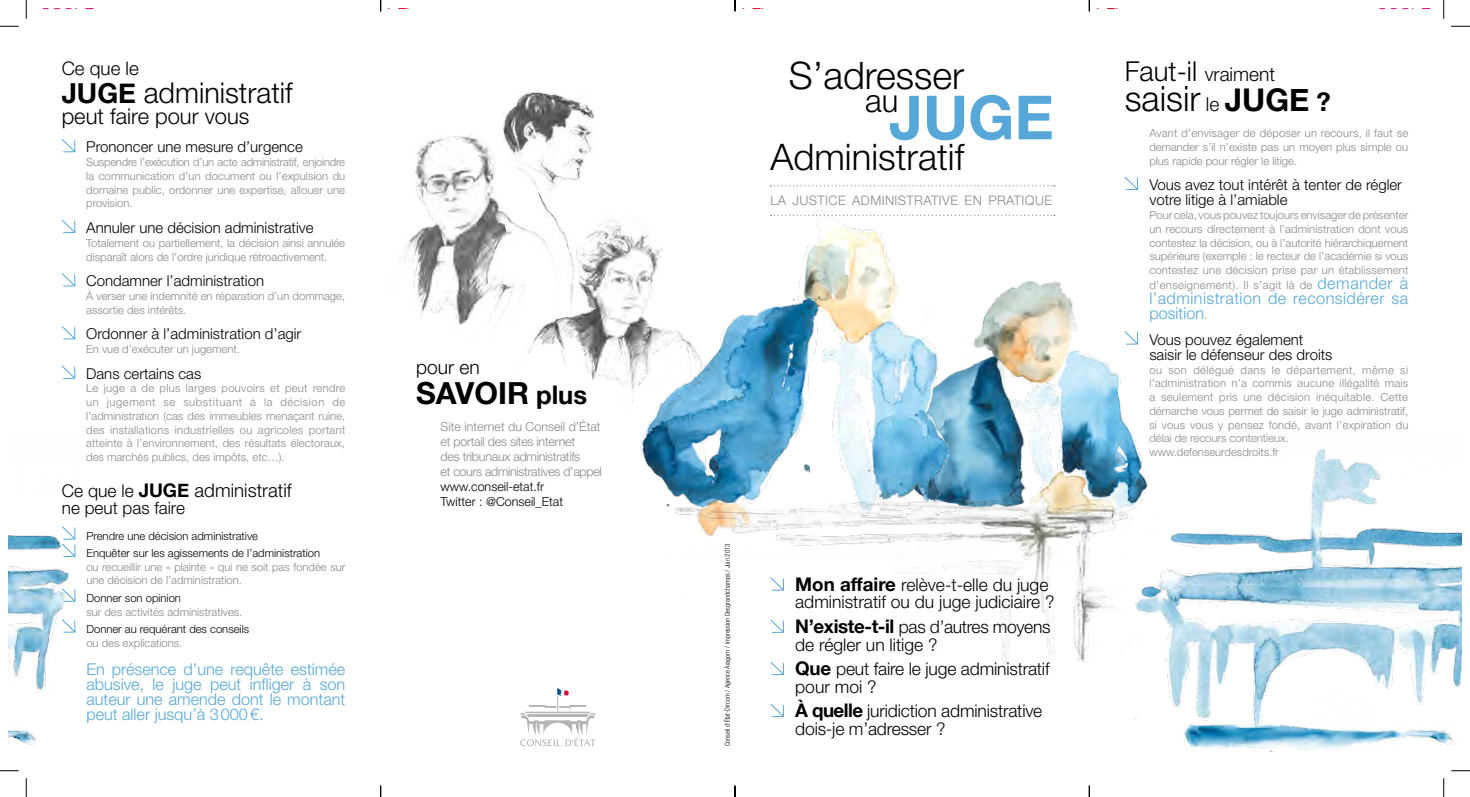
<style>
.page{position:relative;width:1470px;height:797px;background:#fff}
.page>*{position:absolute;margin:0;border:0;box-sizing:border-box;transform-origin:0 0}
.t1{font:700 61px "Helvetica Neue";color:#57a8d8}
.t2{font:300 38px "Helvetica Neue LT Std";color:#000}
.t3{font:300 36.62px "Helvetica Neue LT Std";color:#000}
.t4{font:300 35px "Helvetica Neue LT Std";color:#000}
.t5{font:700 30.38px "Helvetica Neue";color:#000}
.t6{font:300 28.75px "Helvetica Neue LT Std";color:#000}
.t7{font:300 21.88px "Helvetica Neue LT Std";color:#000}
.t8{font:300 19.25px "Helvetica Neue LT Std";color:#000}
.t9{font:300 18.75px "Helvetica Neue LT Std";color:#000}
.t10{font:300 17.5px/17.5px "Helvetica Neue LT Std";color:#000}
.t11{font:300 17.12px "Helvetica Neue LT Std";color:#000}
.t12{font:300 16.25px/15px "Helvetica Neue LT Std";color:#57a8d8;text-align:justify}
.t13{font:300 16.25px "Helvetica Neue LT Std";color:#e2007a}
.t14{font:300 16.25px "Helvetica Neue LT Std";color:#e2001a}
.t15{font:300 15px/15px "Helvetica Neue LT Std";color:#000}
.t16{font:300 13.12px "Helvetica Neue LT Std";letter-spacing:.03em;color:#87888a}
.t17{font:300 12.5px/15px "Helvetica Neue LT Std";letter-spacing:-.025em;color:#87888a}
.t18{font:300 12.5px/15px "Helvetica Neue LT Std";color:#000}
.t19{font:300 11.25px/13.8px "Helvetica Neue LT Std";color:#87888a}
.t20{font:300 11.25px/17.2px "Helvetica Neue LT Std";color:#000}
.t21{font:300 condensed 6.88px "Helvetica Neue";color:#000}
.s1{font-family:"Helvetica Neue";font-weight:700;font-size:27.5px}
.s2{font-size:17.5px}
.s3{font-family:"Helvetica Neue";font-weight:700}
.s4{font-size:25.62px}
.s5{font-family:"Helvetica Neue";font-weight:700;font-size:18.75px}
.s6{font-size:27.5px}
.s7{font-size:19.25px}
.s8{font-family:"Helvetica Neue";font-weight:700;font-size:31.25px}
.s9{font-family:"Helvetica Neue";font-weight:700;font-size:25.62px}
.s10{font-size:16.25px;color:#57a8d8}
.s11{font-size:11.25px;color:#87888a}
</style>
<div class="page">
<img style="left:1039px;top:281px;width:100px;height:173px">
<img style="left:640px;top:186px;width:399px;height:268px">
<img style="left:643px;top:454px;width:476px;height:222px">
<svg style="left:520px;top:688px;width:75px;height:58px"></svg>
<svg style="left:770px;top:185px;width:285px;height:1px"></svg>
<svg style="left:770px;top:215px;width:285px;height:1px"></svg>
<svg style="left:770px;top:661px;width:14px;height:14px"></svg>
<svg style="left:770px;top:619px;width:14px;height:14px"></svg>
<svg style="left:770px;top:577px;width:14px;height:13px"></svg>
<svg style="left:770px;top:704px;width:14px;height:13px"></svg>
<svg style="left:62px;top:139px;width:13px;height:13px"></svg>
<svg style="left:62px;top:220px;width:13px;height:13px"></svg>
<svg style="left:62px;top:273px;width:13px;height:13px"></svg>
<svg style="left:62px;top:326px;width:13px;height:13px"></svg>
<svg style="left:62px;top:365px;width:13px;height:14px"></svg>
<svg style="left:1124px;top:177px;width:14px;height:13px"></svg>
<svg style="left:1124px;top:331px;width:14px;height:14px"></svg>
<img style="left:503px;top:90px;width:92px;height:90px">
<img style="left:528px;top:208px;width:198px;height:221px">
<img style="left:398px;top:126px;width:171px;height:213px">
<img style="left:9px;top:526px;width:67px;height:165px">
<img style="left:9px;top:730px;width:27px;height:15px">
<img style="left:1119px;top:431px;width:342px;height:288px">
<img style="left:1171px;top:709px;width:290px;height:43px">
<svg style="left:0;top:25px;width:19px;height:2px"></svg>
<svg style="left:1451px;top:25px;width:19px;height:2px"></svg>
<svg style="left:0;top:770px;width:19px;height:1px"></svg>
<svg style="left:1451px;top:770px;width:19px;height:1px"></svg>
<svg style="left:25px;top:0;width:2px;height:19px"></svg>
<svg style="left:25px;top:778px;width:2px;height:19px"></svg>
<svg style="left:1443px;top:0;width:1px;height:19px"></svg>
<svg style="left:1443px;top:778px;width:1px;height:19px"></svg>
<svg style="left:380px;top:785px;width:1px;height:12px"></svg>
<svg style="left:734px;top:0;width:2px;height:11px"></svg>
<svg style="left:734px;top:785px;width:2px;height:12px"></svg>
<svg style="left:1088px;top:0;width:2px;height:11px"></svg>
<svg style="left:1088px;top:785px;width:2px;height:12px"></svg>
<h3 class="t13" style="left:40px;top:-7px;width:35px">COUPE</h3>
<h3 class="t14" style="left:387px;top:-7px;width:8px">PLI</h3>
<h3 class="t14" style="left:742px;top:-7px;width:8px">PLI</h3>
<h3 class="t14" style="left:1096px;top:-7px;width:8px">PLI</h3>
<h3 class="t13" style="left:1376px;top:-7px;width:35px">COUPE</h3>
<h3 class="t9" style="left:62px;top:57px;width:79px">Ce que le</h3>
<h3 class="t6" style="left:62px;top:75px;width:233px"><span class="s1">juge</span> administratif</h3>
<h3 class="t7" style="left:62px;top:103px;width:189px">peut faire pour vous</h3>
<h3 class="t15" style="left:86px;top:139px;width:218px">Prononcer une mesure d’urgence</h3>
<p class="t19" style="left:86px;top:155px;width:260px;text-align:justify">Suspendre l’exécution d’un acte administratif, enjoindre la communication d’un document ou l’expulsion du domaine public, ordonner une expertise, allouer une provision.</p>
<h3 class="t15" style="left:86px;top:220px;width:229px">Annuler une décision administrative</h3>
<p class="t19" style="left:86px;top:236px;width:260px">Totalement ou partiellement, la décision ainsi annulée disparaît alors de l’ordre juridique rétroactivement.</p>
<h3 class="t15" style="left:86px;top:273px;width:179px">Condamner l’administration</h3>
<p class="t19" style="left:86px;top:289px;width:260px">à verser une indemnité en réparation d’un dommage, assortie des intérêts.</p>
<h3 class="t15" style="left:86px;top:326px;width:217px">Ordonner à l’administration d’agir</h3>
<p class="t19" style="left:86px;top:342px;width:155px">En vue d’exécuter un jugement.</p>
<h3 class="t15" style="left:86px;top:365px;width:117px">Dans certains cas</h3>
<p class="t19" style="left:86px;top:381px;width:261px;text-align:justify">Le juge a de plus larges pouvoirs et peut rendre un jugement se substituant à la décision de l’administration (cas des immeubles menaçant ruine, des installations industrielles ou agricoles portant atteinte à l’environnement, des résultats électoraux, des marchés publics, des impôts, etc…).</p>
<h3 class="t9" style="left:62px;top:479px;width:231px"><span class="s2">Ce que le</span> <span class="s3">juge</span> administratif</h3>
<h3 class="t11" style="left:62px;top:497px;width:125px">ne peut pas faire</h3>
<p class="t20" style="left:86px;top:527px;width:235px">Prendre une décision administrative<br>Enquêter sur les agissements de l’administration</p>
<p class="t19" style="left:86px;top:559px;width:260px">ou recueillir une « plainte » qui ne soit pas fondée sur une décision de l’administration.</p>
<p class="t20" style="left:86px;top:589px;width:96px">Donner son opinion</p>
<p class="t19" style="left:86px;top:604px;width:158px">sur des activités administratives.</p>
<p class="t20" style="left:86px;top:620px;width:164px">Donner au requérant des conseils</p>
<p class="t19" style="left:86px;top:635px;width:98px">ou des explications.</p>
<h3 class="t12" style="left:86px;top:661px;width:260px">En présence d’une requête estimée abusive, le juge peut infliger à son auteur une amende dont le montant peut aller jusqu’à 3000€.</h3>
<h3 class="t8" style="left:416px;top:356px;width:65px">pour en</h3>
<h3 class="t5" style="left:416px;top:366px;width:173px">savoir <span class="s4">plus</span></h3>
<p class="t17" style="left:441px;top:419px;width:163px">Site internet du Conseil d’état et portail des sites internet<br>des tribunaux administratifs<br>et cours administratives d’appel</p>
<p class="t18" style="left:441px;top:479px;width:124px">www.conseil-etat.fr<br>Twitter : @Conseil_Etat</p>
<h2 class="t2" style="left:789px;top:52px;width:177px">S’adresser</h2>
<h1 class="t1" style="left:865px;top:62px;width:190px"><sup>au</sup>juge</h1>
<h3 class="t3" style="left:770px;top:134px;width:195px">Administratif</h3>
<p class="t16" style="left:770px;top:192px;width:283px">la justice administrative en pratique</p>
<p class="t21" style="left:723px;top:746px;width:204px;rotate:-90deg">Conseil d’état-Dircom / Agence Aragorn / impression Desgrandchamps / Juin 2013</p>
<h3 class="t10" style="left:795px;top:575px;width:261px"><span class="s5">Mon affaire</span> relève-t-elle du juge administratif ou du juge judiciaire ?</h3>
<h3 class="t10" style="left:795px;top:617px;width:257px"><span class="s5">N’existe-t-il</span> pas d’autres moyens de régler un litige ?</h3>
<h3 class="t10" style="left:795px;top:660px;width:256px"><span class="s5">Que</span> peut faire le juge administratif pour moi ?</h3>
<h3 class="t10" style="left:795px;top:702px;width:249px"><span class="s5">à quelle</span> juridiction administrative dois-je m’adresser ?</h3>
<h3 class="t8" style="left:1125px;top:63px;width:152px"><span class="s6">Faut-il</span> vraiment</h3>
<h3 class="t4" style="left:1125px;top:77px;width:207px">saisir <span class="s7">le</span> <span class="s8">juge</span> <span class="s9">?</span></h3>
<p class="t19" style="left:1149px;top:126px;width:260px;text-align:justify">Avant d’envisager de déposer un recours, il faut se demander s’il n’existe pas un moyen plus simple ou plus rapide pour régler le litige.</p>
<h3 class="t15" style="left:1149px;top:177px;width:254px">Vous avez tout intérêt à tenter de régler votre litige à l’amiable</h3>
<p class="t19" style="left:1149px;top:208px;width:260px;text-align:justify">Pour cela, vous pouvez toujours envisager de présenter un recours directement à l’administration dont vous contestez la décision, ou à l’autorité hiérarchiquement supérieure (exemple : le recteur de l’académie si vous contestez une décision prise par un établissement</p>
<p class="t19" style="left:1149px;top:278px;width:260px">d’enseignement). Il s’agit là de <span class="s10">demander à</span></p>
<h3 class="t12" style="left:1149px;top:290px;width:260px">l’administration de reconsidérer sa position<span class="s11">.</span></h3>
<h3 class="t15" style="left:1149px;top:331px;width:185px">Vous pouvez également saisir le défenseur des droits</h3>
<p class="t19" style="left:1149px;top:362px;width:261px">ou son délégué dans le département, même si l’administration n’a commis aucune illégalité mais a seulement pris une décision inéquitable. Cette démarche vous permet de saisir le juge administratif, si vous vous y pensez fondé, avant l’expiration du délai de recours contentieux. www.defenseurdesdroits.fr</p>
</div>
